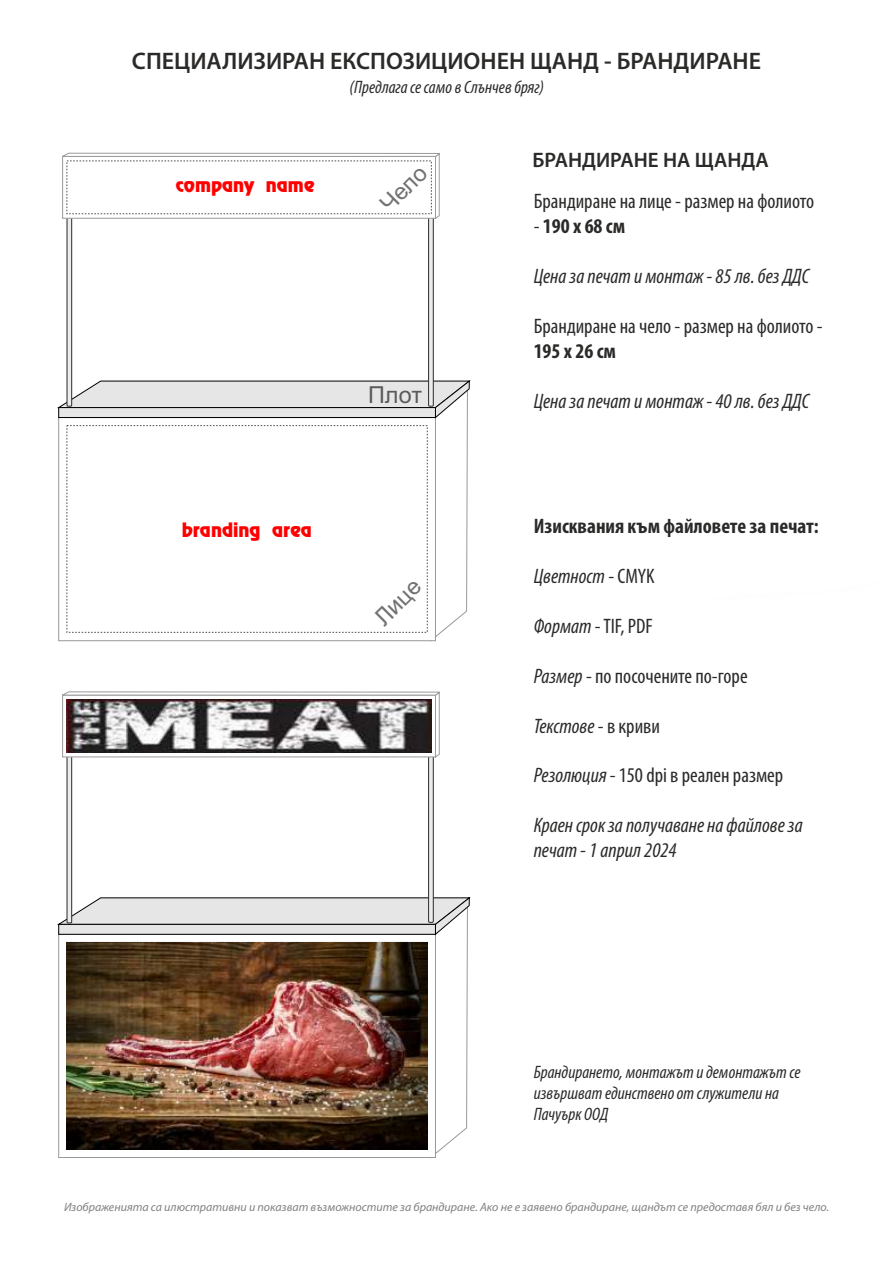
<style>
.page{position:relative;width:893px;height:1263px;background:#fff}
.page>*{position:absolute;margin:0;border:0;box-sizing:border-box;transform-origin:0 0}
.t1{font:600 24px "Myriad Pro";color:#2b2a29}
.t2{font:23.4px "Arial";color:#727271}
.t3{font:23.4px "Arial";color:#5b5b5b}
.t4{font:italic condensed 21px/24.9px "Myriad Pro";color:#2b2a29}
.t5{font:condensed 21px "Myriad Pro";color:#2b2a29}
.t6{font:700 condensed 21px "Myriad Pro";color:#2b2a29}
.t7{font:600 21px "Myriad Pro";color:#2b2a29}
.t8{font:italic condensed 18px/21.3px "Myriad Pro";color:#2b2a29}
.t9{font:500 17.85px "AG Revue Cyr Roman";color:#f00}
.t10{font:italic 12px "Myriad Pro";color:#808080}
.s1{font-weight:400}
.s2{font-style:normal}
.s3{font-style:italic}
</style>
<div class="page">
<svg style="left:58px;top:153px;width:412px;height:489px"></svg>
<svg style="left:67px;top:425px;width:361px;height:208px"></svg>
<img style="left:58px;top:691px;width:412px;height:468px">
<img style="left:67px;top:699px;width:364px;height:53px">
<p class="t1" style="left:132px;top:51px;width:631px">СПЕЦИАЛИЗИРАН ЕКСПОЗИЦИОНЕН ЩАНД - БРАНДИРАНЕ</p>
<p class="t9" style="left:176px;top:177px;width:140px">company name</p>
<p class="t8" style="left:350px;top:78px;width:196px">(Предлага се само в Слънчев бряг)</p>
<p class="t2" style="left:378px;top:201px;width:56px;rotate:-45deg">Чело</p>
<p class="t3" style="left:368px;top:385px;width:55px">Плот</p>
<p class="t7" style="left:532px;top:152px;width:238px">БРАНДИРАНЕ НА ЩАНДА</p>
<p class="t5" style="left:534px;top:192px;width:282px">Брандиране на лице - размер на фолиото</p>
<p class="t6" style="left:534px;top:218px;width:93px"><span class="s1">-</span> 190 х 68 см</p>
<p class="t4" style="left:534px;top:265px;width:277px">Цена за печат и монтаж - 85 лв. без ДДС</p>
<p class="t5" style="left:534px;top:317px;width:291px">Брандиране на чело - размер на фолиото -</p>
<p class="t6" style="left:534px;top:342px;width:84px">195 х 26 см</p>
<p class="t4" style="left:534px;top:390px;width:277px">Цена за печат и монтаж - 40 лв. без ДДС</p>
<p class="t9" style="left:182px;top:522px;width:132px">branding area</p>
<p class="t2" style="left:372px;top:615px;width:56px;rotate:-45deg">Лице</p>
<p class="t6" style="left:534px;top:517px;width:287px">Изисквания към файловете за печат:</p>
<p class="t4" style="left:534px;top:565px;width:122px">Цветност <span class="s2">- CMYK</span></p>
<p class="t5" style="left:534px;top:617px;width:121px"><span class="s3">Формат</span> - TIF, PDF</p>
<p class="t5" style="left:534px;top:667px;width:215px"><span class="s3">Размер</span> - по посочените по-горе</p>
<p class="t4" style="left:534px;top:715px;width:128px">Текстове <span class="s2">- в криви</span></p>
<p class="t5" style="left:534px;top:766px;width:251px"><span class="s3">Резолюция -</span> 150 dpi в реален размер</p>
<p class="t4" style="left:534px;top:814px;width:270px">Краен срок за получаване на файлове за печат - 1 април 2024</p>
<p class="t8" style="left:534px;top:1062px;width:268px">Брандирането, монтажът и демонтажът се извършват единствено от служители на<br>Пачуърк ООД</p>
<p class="t10" style="left:64px;top:1202px;width:767px">Изображенията са илюстративни и показват възможностите за брандиране. Ако не е заявено брандиране, щандът се предоставя бял и без чело.</p>
</div>
